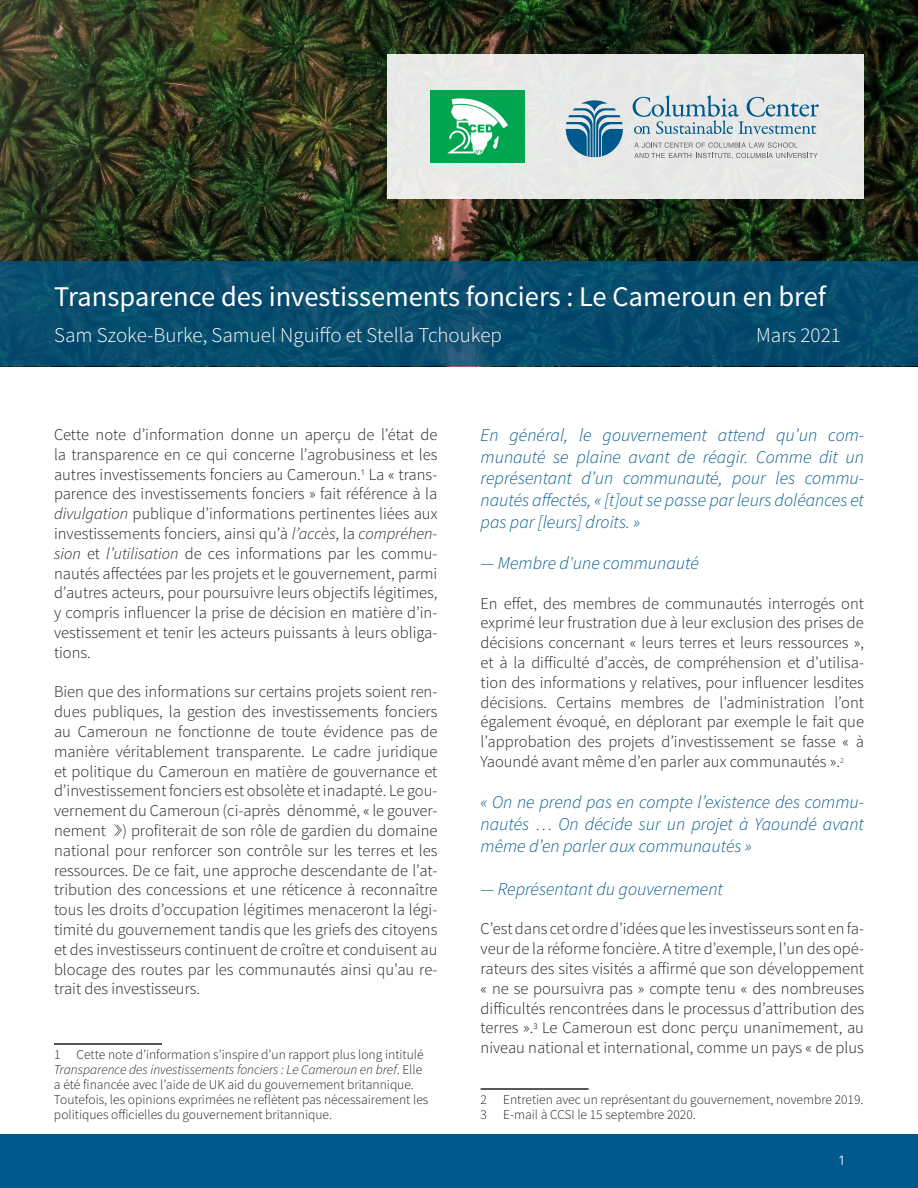
<style>
.page{position:relative;width:918px;height:1188px;background:#fff}
.page>*{position:absolute;margin:0;border:0;box-sizing:border-box;transform-origin:0 0}
.t1{font:28.5px "Source Sans Pro";color:#fff}
.t2{font:300 21px "Source Sans Pro";color:#fff}
.t3{font:italic 300 18px/21.6px "Source Sans Pro";color:#00598c;text-align:justify}
.t4{font:300 16.5px/19.8px "Source Sans Pro";color:#231f20;text-align:justify}
.Paragraph_Style_2{font:300 13.5px/15px "Source Sans Pro";color:#231f20}
.t5{font:300 13.5px "Nort";color:#fff}
.s1{font-style:italic}
.s2{font-family:"MS Mincho";font-weight:400}
</style>
<div class="page">
<div style="left:0;top:1134px;width:918px;height:54px;background:#00598c"></div>
<img style="left:0;top:0;width:918px;height:262px">
<hr style="left:481px;top:1088px;width:108px;height:2px;background:#231f20">
<hr style="left:54px;top:1043px;width:108px;height:2px;background:#231f20">
<svg style="left:0;top:262px;width:918px;height:104px;background:#074c6d"></svg>
<div style="left:387px;top:54px;width:477px;height:145px;background:#e7e8e6"></div>
<svg style="left:566px;top:100px;width:57px;height:57px"></svg>
<svg style="left:633px;top:95px;width:186px;height:39px"></svg>
<svg style="left:634px;top:142px;width:184px;height:17px"></svg>
<img style="left:430px;top:90px;width:94px;height:73px">
<p class="t1" style="left:54px;top:279px;width:774px">Transparence des investissements fonciers : Le Cameroun en bref</p>
<p class="t2" style="left:54px;top:322px;width:449px">Sam Szoke-Burke, Samuel Nguiffo et Stella Tchoukep</p>
<p class="t2" style="left:756px;top:322px;width:86px">Mars 2021</p>
<p class="t4" style="left:54px;top:425px;width:385px">Cette note d’information donne un aperçu de l’état de la transparence en ce qui concerne l’agrobusiness et les autres investissements fonciers au Cameroun.<sup>1</sup> La « trans-</p>
<p class="t4" style="left:54px;top:484px;width:385px">parence des investissements fonciers » fait référence à la</p>
<p class="t4" style="left:54px;top:504px;width:385px"><span class="s1">divulgation</span> publique d’informations pertinentes liées aux investissements fonciers, ainsi qu’à <span class="s1">l’accès</span>, la <span class="s1">compréhen&shy;sion</span> et <span class="s1">l’utilisation</span> de ces informations par les commu&shy;nautés affectées par les projets et le gouvernement, parmi d’autres acteurs, pour poursuivre leurs objectifs légitimes, y compris influencer la prise de décision en matière d’in&shy;vestissement et tenir les acteurs puissants à leurs obliga&shy;tions.</p>
<p class="t4" style="left:54px;top:682px;width:385px">Bien que des informations sur certains projets soient ren&shy;dues publiques, la gestion des investissements fonciers au Cameroun ne fonctionne de toute évidence pas de manière véritablement transparente. Le cadre juridique et politique du Cameroun en matière de gouvernance et d’investissement fonciers est obsolète et inadapté. Le gou&shy;vernement du Cameroun (ci-après dénommé, « le gouver&shy;nement <span class="s2">»</span>) profiterait de son rôle de gardien du domaine national pour renforcer son contrôle sur les terres et les ressources. De ce fait, une approche descendante de l’at&shy;tribution des concessions et une réticence à reconnaître tous les droits d’occupation légitimes menaceront la légi&shy;timité du gouvernement tandis que les griefs des citoyens et des investisseurs continuent de croître et conduisent au blocage des routes par les communautés ainsi qu’au re&shy;trait des investisseurs.</p>
<p class="Paragraph_Style_2" style="left:54px;top:1047px;width:376px">1 Cette note d’information s’inspire d’un rapport plus long intitulé <span class="s1">Transparence des investissements fonciers : Le Cameroun en bref</span>. Elle a été financée avec l’aide de UK aid du gouvernement britannique.<br>Toutefois, les opinions exprimées ne reflètent pas nécessairement les politiques officielles du gouvernement britannique.</p>
<p class="t3" style="left:481px;top:424px;width:385px">En général, le gouvernement attend qu’un com&shy;munauté se plaine avant de réagir. Comme dit un représentant d’un communauté, pour les commu&shy;nautés affectés, « [t]out se passe par leurs doléances et pas par [leurs] droits. »</p>
<p class="t3" style="left:481px;top:552px;width:220px">— Membre d'une communauté</p>
<p class="t4" style="left:481px;top:593px;width:385px">En effet, des membres de communautés interrogés ont exprimé leur frustration due à leur exclusion des prises de décisions concernant « leurs terres et leurs ressources », et à la difficulté d’accès, de compréhension et d’utilisa&shy;tion des informations y relatives, pour influencer lesdites décisions. Certains membres de l’administration l’ont également évoqué, en déplorant par exemple le fait que l’approbation des projets d’investissement se fasse « à Yaoundé avant même d’en parler aux communautés ».<sup>2</sup></p>
<p class="t3" style="left:481px;top:792px;width:385px">« On ne prend pas en compte l’existence des commu&shy;nautés … On décide sur un projet à Yaoundé avant même d’en parler aux communautés »</p>
<p class="t3" style="left:481px;top:878px;width:244px">— Représentant du gouvernement</p>
<p class="t4" style="left:481px;top:919px;width:385px">C’est dans cet ordre d’idées que les investisseurs sont en fa&shy;veur de la réforme foncière. A titre d’exemple, l’un des opé&shy;rateurs des sites visités a affirmé que son développement « ne se poursuivra pas » compte tenu « des nombreuses difficultés rencontrées dans le processus d’attribution des terres ».<sup>3</sup> Le Cameroun est donc perçu unanimement, au</p>
<p class="t4" style="left:481px;top:1038px;width:385px">niveau national et international, comme un pays « de plus</p>
<p class="Paragraph_Style_2" style="left:481px;top:1092px;width:384px">2 Entretien avec un représentant du gouvernement, novembre 2019.</p>
<p class="Paragraph_Style_2" style="left:481px;top:1107px;width:217px">3 E-mail à CCSI le 15 septembre 2020.</p>
<p class="t5" style="left:839px;top:1152px;width:7px">1</p>
</div>
